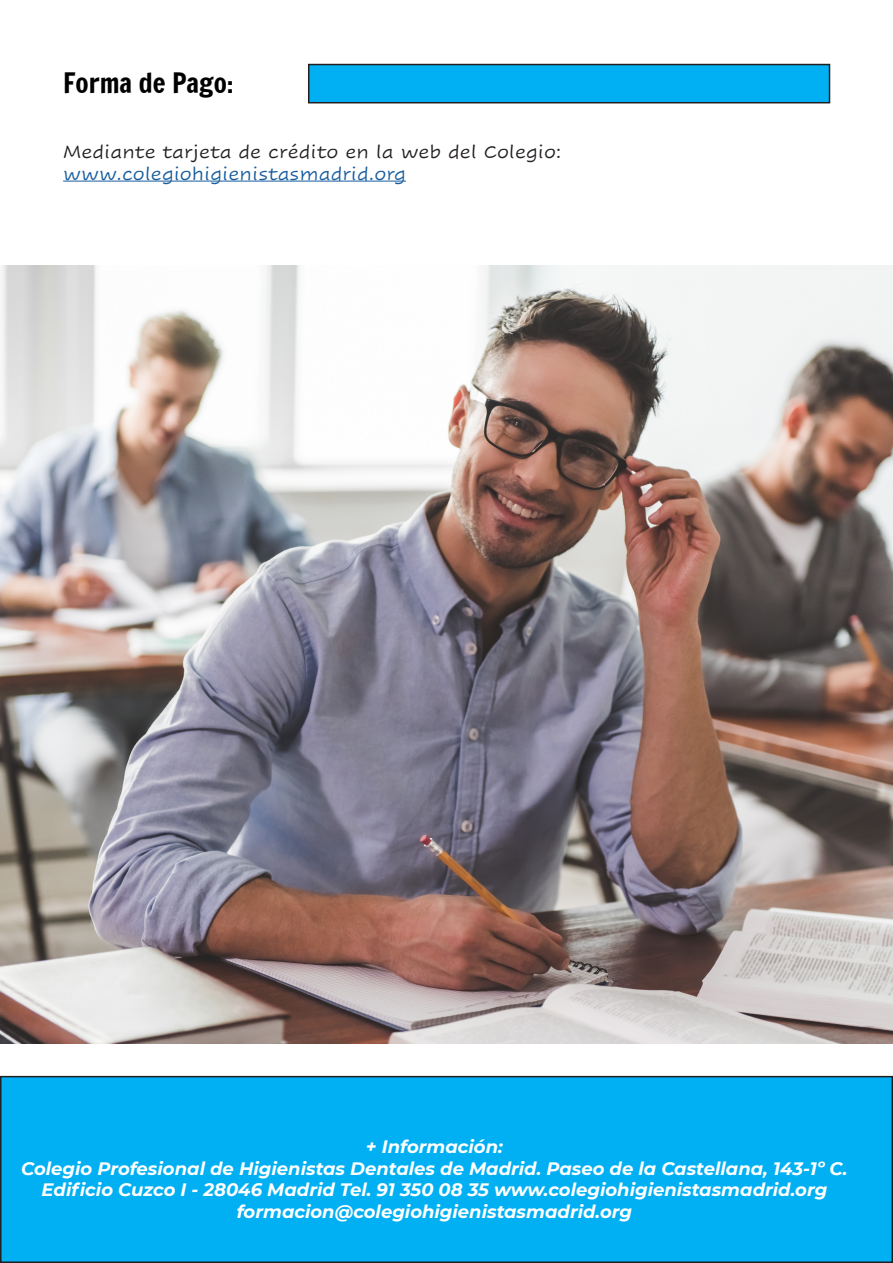
<style>
.page{position:relative;width:893px;height:1263px;background:#fff}
.page>*{position:absolute;margin:0;border:0;box-sizing:border-box;transform-origin:0 0}
.t1{font:27px "Francois One";color:#000}
.t2{font:italic 700 18px "Montserrat";color:#fff}
.t3{font:18px "Cavolini";color:#231f20}
.t4{font:18px "Cavolini";color:#175d9e}
</style>
<div class="page">
<div style="left:309px;top:65px;width:520px;height:38px;background:#01b0f3"></div>
<div style="left:308px;top:64px;width:522px;height:39px;border:2px solid #231f20"></div>
<div style="left:1px;top:1076px;width:891px;height:186px;background:#01b0f3"></div>
<div style="left:0;top:1076px;width:893px;height:187px;border:2px solid #231f20"></div>
<hr style="left:63px;top:181px;width:343px;height:1px;background:#175d9e">
<img style="left:0;top:266px;width:893px;height:778px">
<p class="t1" style="left:63px;top:68px;width:172px">Forma de Pago:</p>
<p class="t3" style="left:63px;top:139px;width:500px">Mediante tarjeta de crédito en la web del Colegio:</p>
<p class="t4" style="left:63px;top:160px;width:344px">www.colegiohigienistasmadrid.org</p>
<p class="t2" style="left:366px;top:1134px;width:138px">+ Información:</p>
<p class="t2" style="left:21px;top:1155px;width:828px">Colegio Profesional de Higienistas Dentales de Madrid. Paseo de la Castellana, 143-1º C.</p>
<p class="t2" style="left:42px;top:1177px;width:787px">Edificio Cuzco I - 28046 Madrid Tel. 91 350 08 35 www.colegiohigienistasmadrid.org</p>
<p class="t2" style="left:237px;top:1198px;width:397px">formacion@colegiohigienistasmadrid.org</p>
</div>
